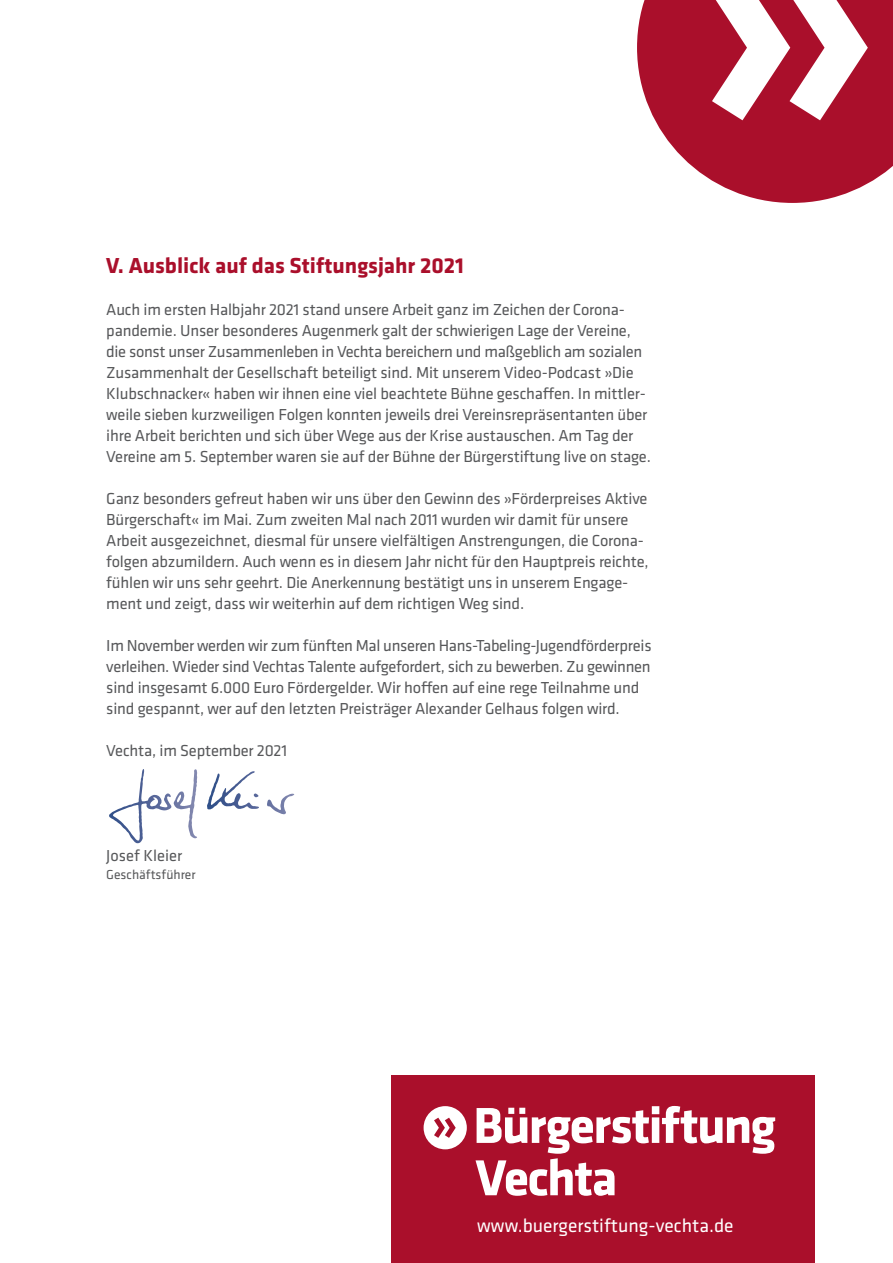
<style>
.page{position:relative;width:893px;height:1263px;background:#fff}
.page>*{position:absolute;margin:0;border:0;box-sizing:border-box;transform-origin:0 0}
.t1{font:700 22.5px "Klavika";color:#aa0f2b}
.t2{font:19.5px "Klavika";color:#fff}
.t3{font:16.5px/21px "Klavika";letter-spacing:-.01em;color:#57585a}
.t4{font:13.5px "Klavika";color:#57585a}
</style>
<div class="page">
<svg style="left:637px;top:0;width:256px;height:203px;fill:#aa0f2b"></svg>
<div style="left:391px;top:1076px;width:424px;height:187px;background:#aa0f2b"></div>
<svg style="left:424px;top:1106px;width:43px;height:43px"></svg>
<svg style="left:475px;top:1106px;width:300px;height:90px"></svg>
<svg style="left:109px;top:769px;width:88px;height:74px"></svg>
<svg style="left:267px;top:794px;width:27px;height:21px"></svg>
<svg style="left:207px;top:771px;width:52px;height:39px"></svg>
<h1 class="t1" style="left:106px;top:249px;width:359px">V. Ausblick auf das Stiftungsjahr 2021</h1>
<p class="t3" style="left:106px;top:299px;width:546px">Auch im ersten Halbjahr 2021 stand unsere Arbeit ganz im Zeichen der Corona&shy;pandemie. Unser besonderes Augenmerk galt der schwierigen Lage der Vereine, die sonst unser Zusammenleben in Vechta bereichern und maßgeblich am sozialen Zusammenhalt der Gesellschaft beteiligt sind. Mit unserem Video-Podcast »Die Klubschnacker« haben wir ihnen eine viel beachtete Bühne geschaffen. In mittler&shy;weile sieben kurzweiligen Folgen konnten jeweils drei Vereinsrepräsentanten über ihre Arbeit berichten und sich über Wege aus der Krise austauschen. Am Tag der Vereine am 5. September waren sie auf der Bühne der Bürgerstiftung live on stage.</p>
<p class="t3" style="left:106px;top:488px;width:544px">Ganz besonders gefreut haben wir uns über den Gewinn des »Förderpreises Aktive Bürgerschaft« im Mai. Zum zweiten Mal nach 2011 wurden wir damit für unsere Arbeit ausgezeichnet, diesmal für unsere vielfältigen Anstrengungen, die Corona&shy;folgen abzumildern. Auch wenn es in diesem Jahr nicht für den Hauptpreis reichte, fühlen wir uns sehr geehrt. Die Anerkennung bestätigt uns in unserem Engage&shy;ment und zeigt, dass wir weiterhin auf dem richtigen Weg sind.</p>
<p class="t3" style="left:106px;top:635px;width:547px">Im November werden wir zum fünften Mal unseren Hans-Tabeling-Jugendförderpreis verleihen. Wieder sind Vechtas Talente aufgefordert, sich zu bewerben. Zu gewinnen sind insgesamt 6.000 Euro Fördergelder. Wir hoffen auf eine rege Teilnahme und sind gespannt, wer auf den letzten Preisträger Alexander Gelhaus folgen wird.</p>
<p class="t3" style="left:106px;top:740px;width:182px">Vechta, im September 2021</p>
<p class="t3" style="left:106px;top:845px;width:77px">Josef Kleier</p>
<p class="t4" style="left:106px;top:866px;width:91px">Geschäftsführer</p>
<p class="t2" style="left:477px;top:1213px;width:258px">www.buergerstiftung-vechta.de</p>
</div>
